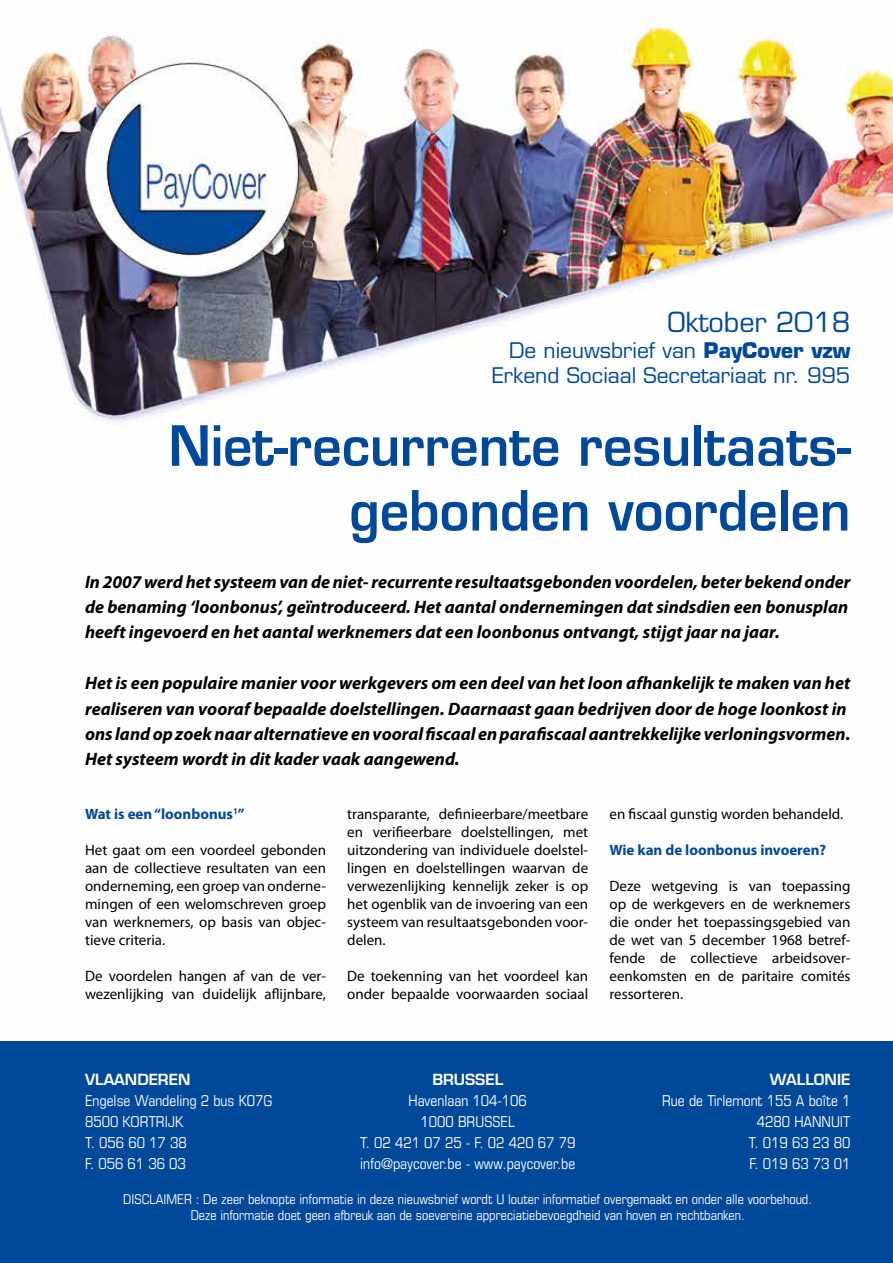
<style>
.page{position:relative;width:893px;height:1263px;background:#fff}
.page>*{position:absolute;margin:0;border:0;box-sizing:border-box;transform-origin:0 0}
.t1{font:600 54px/64.8px "Eurostile LT Std";color:#00489a;text-align:right;scale:.95 1}
.t2{font:27px "Eurostile LT Std";color:#00489a}
.t3{font:21px/25.2px "Eurostile LT Std";color:#00489a;text-align:right}
.t4{font:italic 700 18px/25.3px "Myriad Pro";color:#000}
.t5{font:15px/18px "Myriad Pro";color:#000;text-align:justify}
.t6{font:condensed 15px/21px "Eurostile LT Std";color:#fff}
.t7{font:700 15px "Myriad Pro";color:#00489a}
.t8{font:600 15px "Eurostile LT Std";color:#fff}
.t9{font:condensed 13.5px/16.2px "Eurostile LT Std";color:#fff;text-align:center}
.s1{font-weight:700}
</style>
<div class="page">
<img style="left:0;top:15px;width:893px;height:1027px">
<div style="left:0;top:1042px;width:893px;height:221px;background:#00489a"></div>
<h2 class="t2" style="left:667px;top:306px;width:185px">Oktober 2018</h2>
<h3 class="t3" style="left:492px;top:337px;width:360px">De nieuwsbrief van <span class="s1">PayCover vzw<br></span>Erkend Sociaal Secretariaat nr. 995</h3>
<h1 class="t1" style="left:169px;top:413px;width:719px">Niet-recurrente resultaats&shy;gebonden voordelen</h1>
<p class="t4" style="left:85px;top:568px;width:767px">In 2007 werd het systeem van de niet- recurrente resultaatsgebonden voordelen, beter bekend onder de benaming ‘loonbonus’, geïntroduceerd. Het aantal ondernemingen dat sindsdien een bonusplan heeft ingevoerd en het aantal werknemers dat een loonbonus ontvangt, stijgt jaar na jaar.</p>
<p class="t4" style="left:85px;top:670px;width:767px">Het is een populaire manier voor werkgevers om een deel van het loon afhankelijk te maken van het realiseren van vooraf bepaalde doelstellingen. Daarnaast gaan bedrijven door de hoge loonkost in ons land op zoek naar alternatieve en vooral fiscaal en parafiscaal aantrekkelijke verloningsvormen.<br>Het systeem wordt in dit kader vaak aangewend.</p>
<p class="t7" style="left:85px;top:804px;width:161px">Wat is een “loonbonus<sup>1</sup>”</p>
<p class="t5" style="left:85px;top:841px;width:242px">Het gaat om een voordeel gebonden aan de collectieve resultaten van een onderneming, een groep van onderne&shy;mingen of een welomschreven groep van werknemers, op basis van objec&shy;tieve criteria.</p>
<p class="t5" style="left:85px;top:967px;width:242px">De voordelen hangen af van de ver&shy;wezenlijking van duidelijk aflijnbare,</p>
<p class="t5" style="left:347px;top:805px;width:242px">transparante, definieerbare/meetbare en verifieerbare doelstellingen, met uitzondering van individuele doelstel&shy;lingen en doelstellingen waarvan de verwezenlijking kennelijk zeker is op het ogenblik van de invoering van een systeem van resultaatsgebonden voor&shy;delen.</p>
<p class="t5" style="left:347px;top:967px;width:242px">De toekenning van het voordeel kan onder bepaalde voorwaarden sociaal</p>
<p class="t5" style="left:609px;top:805px;width:235px">en fiscaal gunstig worden behandeld.</p>
<p class="t7" style="left:609px;top:840px;width:218px">Wie kan de loonbonus invoeren?</p>
<p class="t5" style="left:609px;top:877px;width:242px">Deze wetgeving is van toepassing op de werkgevers en de werknemers die onder het toepassingsgebied van de wet van 5 december 1968 betref&shy;fende de collectieve arbeidsover&shy;eenkomsten en de paritaire comités ressorteren.</p>
<p class="t8" style="left:770px;top:1070px;width:82px">WALLONIE</p>
<p class="t6" style="left:662px;top:1090px;width:190px;text-align:right">Rue de Tirlemont 155 A boîte 1<br>4280 HANNUIT<br>T. 019 63 23 80<br>F. 019 63 73 01</p>
<p class="t9" style="left:123px;top:1191px;width:690px">DISCLAIMER : De zeer beknopte informatie in deze nieuwsbrief wordt U louter informatief overgemaakt en onder alle voorbehoud.<br>Deze informatie doet geen afbreuk aan de soevereine appreciatiebevoegdheid van hoven en rechtbanken.</p>
<p class="t8" style="left:432px;top:1070px;width:72px">BRUSSEL</p>
<p class="t6" style="left:360px;top:1090px;width:217px;text-align:center">Havenlaan 104-106<br>1000 BRUSSEL<br>T. 02 421 07 25 - F. 02 420 67 79 info@paycover.be - www.paycover.be</p>
<p class="t8" style="left:85px;top:1070px;width:107px">VLAANDEREN</p>
<p class="t6" style="left:85px;top:1090px;width:189px">Engelse Wandeling 2 bus K07G<br>8500 KORTRIJK<br>T. 056 60 17 38<br>F. 056 61 36 03</p>
</div>
